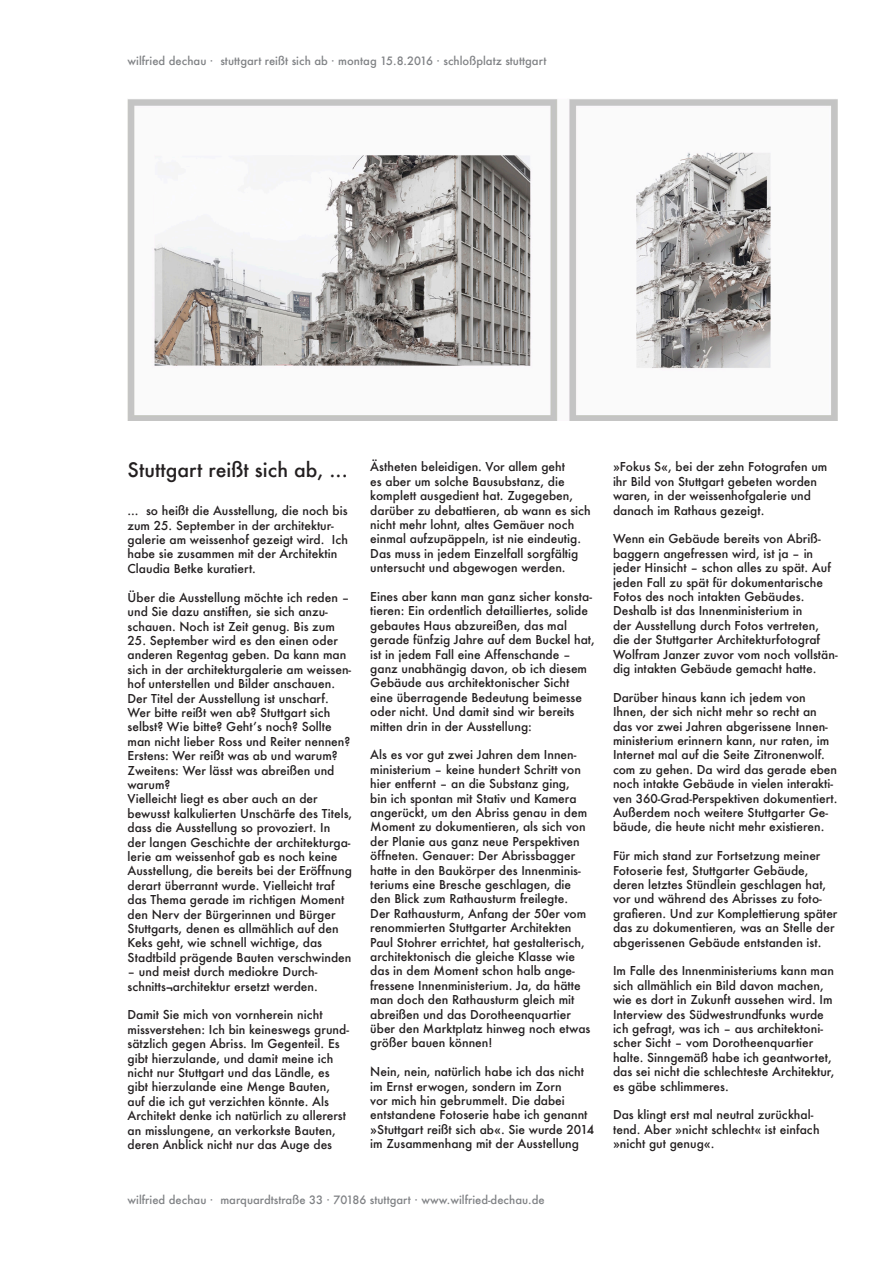
<style>
.page{position:relative;width:893px;height:1263px;background:#fff}
.page>*{position:absolute;margin:0;border:0;box-sizing:border-box;transform-origin:0 0}
.t1{font:500 19.5px "Futura";color:#231f20}
.t2{font:500 12px/14.4px "Futura";color:#231f20}
.t3{font:500 11.25px "Futura";color:#808285}
</style>
<div class="page">
<img style="left:128px;top:99px;width:710px;height:322px">
<p class="t3" style="left:128px;top:53px;width:420px">wilfried dechau · stuttgart reißt sich ab · montag 15.8.2016 · schloßplatz stuttgart</p>
<p class="t1" style="left:128px;top:457px;width:222px">Stuttgart reißt sich ab, ...</p>
<p class="t2" style="left:128px;top:503px;width:222px">... so heißt die Ausstellung, die noch bis zum 25. September in der architektur&shy;galerie am weissenhof gezeigt wird. Ich habe sie zusammen mit der Architektin Claudia Betke kuratiert.</p>
<p class="t2" style="left:128px;top:590px;width:223px">Über die Ausstellung möchte ich reden – und Sie dazu anstiften, sie sich anzu&shy;schauen. Noch ist Zeit genug. Bis zum</p>
<p class="t2" style="left:128px;top:633px;width:225px">25. September wird es den einen oder anderen Regentag geben. Da kann man sich in der architekturgalerie am weissen&shy;hof unterstellen und Bilder anschauen.</p>
<p class="t2" style="left:128px;top:691px;width:224px">Der Titel der Ausstellung ist unscharf.<br>Wer bitte reißt wen ab? Stuttgart sich selbst? Wie bitte? Geht’s noch? Sollte man nicht lieber Ross und Reiter nennen?</p>
<p class="t2" style="left:128px;top:748px;width:212px">Erstens: Wer reißt was ab und warum?</p>
<p class="t2" style="left:128px;top:763px;width:208px">Zweitens: Wer lässt was abreißen und warum?</p>
<p class="t2" style="left:128px;top:791px;width:226px">Vielleicht liegt es aber auch an der bewusst kalkulierten Unschärfe des Titels, dass die Ausstellung so provoziert. In<br>der langen Geschichte der architekturga&shy;lerie am weissenhof gab es noch keine Ausstellung, die bereits bei der Eröffnung derart überrannt wurde. Vielleicht traf das Thema gerade im richtigen Moment den Nerv der Bürgerinnen und Bürger Stuttgarts, denen es allmählich auf den Keks geht, wie schnell wichtige, das Stadtbild prägende Bauten verschwinden</p>
<p class="t2" style="left:128px;top:964px;width:192px">– und meist durch mediokre Durch&shy;schnitts¬architektur ersetzt werden.</p>
<p class="t2" style="left:128px;top:1007px;width:223px">Damit Sie mich von vornherein nicht missverstehen: Ich bin keineswegs grund&shy;sätzlich gegen Abriss. Im Gegenteil. Es gibt hierzulande, und damit meine ich nicht nur Stuttgart und das Ländle, es gibt hierzulande eine Menge Bauten, auf die ich gut verzichten könnte. Als Architekt denke ich natürlich zu allererst an misslungene, an verkorkste Bauten, deren Anblick nicht nur das Auge des</p>
<p class="t2" style="left:370px;top:459px;width:222px">Ästheten beleidigen. Vor allem geht<br>es aber um solche Bausubstanz, die komplett ausgedient hat. Zugegeben, darüber zu debattieren, ab wann es sich nicht mehr lohnt, altes Gemäuer noch einmal aufzupäppeln, ist nie eindeutig.<br>Das muss in jedem Einzelfall sorgfältig untersucht und abgewogen werden.</p>
<p class="t2" style="left:370px;top:589px;width:226px">Eines aber kann man ganz sicher konsta&shy;tieren: Ein ordentlich detailliertes, solide gebautes Haus abzureißen, das mal gerade fünfzig Jahre auf dem Buckel hat, ist in jedem Fall eine Affenschande – ganz unabhängig davon, ob ich diesem Gebäude aus architektonischer Sicht eine überragende Bedeutung beimesse oder nicht. Und damit sind wir bereits mitten drin in der Ausstellung:</p>
<p class="t2" style="left:370px;top:747px;width:222px">Als es vor gut zwei Jahren dem Innen&shy;ministerium – keine hundert Schritt von hier entfernt – an die Substanz ging,<br>bin ich spontan mit Stativ und Kamera angerückt, um den Abriss genau in dem Moment zu dokumentieren, als sich von der Planie aus ganz neue Perspektiven öffneten. Genauer: Der Abrissbagger hatte in den Baukörper des Innenminis&shy;teriums eine Bresche geschlagen, die den Blick zum Rathausturm freilegte.<br>Der Rathausturm, Anfang der 50er vom renommierten Stuttgarter Architekten Paul Stohrer errichtet, hat gestalterisch, architektonisch die gleiche Klasse wie das in dem Moment schon halb ange&shy;fressene Innenministerium. Ja, da hätte man doch den Rathausturm gleich mit abreißen und das Dorotheenquartier über den Marktplatz hinweg noch etwas größer bauen können!</p>
<p class="t2" style="left:370px;top:1064px;width:225px">Nein, nein, natürlich habe ich das nicht im Ernst erwogen, sondern im Zorn<br>vor mich hin gebrummelt. Die dabei entstandene Fotoserie habe ich genannt »Stuttgart reißt sich ab«. Sie wurde 2014 im Zusammenhang mit der Ausstellung</p>
<p class="t3" style="left:128px;top:1192px;width:419px">wilfried dechau · marquardtstraße 33 · 70186 stuttgart · www.wilfried-dechau.de</p>
<p class="t2" style="left:613px;top:459px;width:216px">»Fokus S«, bei der zehn Fotografen um ihr Bild von Stuttgart gebeten worden waren, in der weissenhofgalerie und danach im Rathaus gezeigt.</p>
<p class="t2" style="left:613px;top:531px;width:226px">Wenn ein Gebäude bereits von Abriß&shy;baggern angefressen wird, ist ja – in jeder Hinsicht – schon alles zu spät. Auf jeden Fall zu spät für dokumentarische Fotos des noch intakten Gebäudes.<br>Deshalb ist das Innenministerium in<br>der Ausstellung durch Fotos vertreten, die der Stuttgarter Architekturfotograf Wolfram Janzer zuvor vom noch vollstän&shy;dig intakten Gebäude gemacht hatte.</p>
<p class="t2" style="left:613px;top:690px;width:226px">Darüber hinaus kann ich jedem von Ihnen, der sich nicht mehr so recht an das vor zwei Jahren abgerissene Innen&shy;ministerium erinnern kann, nur raten, im Internet mal auf die Seite Zitronenwolf. com zu gehen. Da wird das gerade eben noch intakte Gebäude in vielen interakti&shy;ven 360-Grad-Perspektiven dokumentiert.</p>
<p class="t2" style="left:613px;top:805px;width:217px">Außerdem noch weitere Stuttgarter Ge&shy;bäude, die heute nicht mehr existieren.</p>
<p class="t2" style="left:613px;top:848px;width:226px">Für mich stand zur Fortsetzung meiner Fotoserie fest, Stuttgarter Gebäude, deren letztes Stündlein geschlagen hat, vor und während des Abrisses zu foto&shy;grafieren. Und zur Komplettierung später das zu dokumentieren, was an Stelle der abgerissenen Gebäude entstanden ist.</p>
<p class="t2" style="left:613px;top:963px;width:223px">Im Falle des Innenministeriums kann man sich allmählich ein Bild davon machen, wie es dort in Zukunft aussehen wird. Im Interview des Südwestrundfunks wurde ich gefragt, was ich – aus architektoni&shy;scher Sicht – vom Dorotheenquartier halte. Sinngemäß habe ich geantwortet, das sei nicht die schlechteste Architektur, es gäbe schlimmeres.</p>
<p class="t2" style="left:613px;top:1107px;width:208px">Das klingt erst mal neutral zurückhal&shy;tend. Aber »nicht schlecht« ist einfach »nicht gut genug«.</p>
</div>
